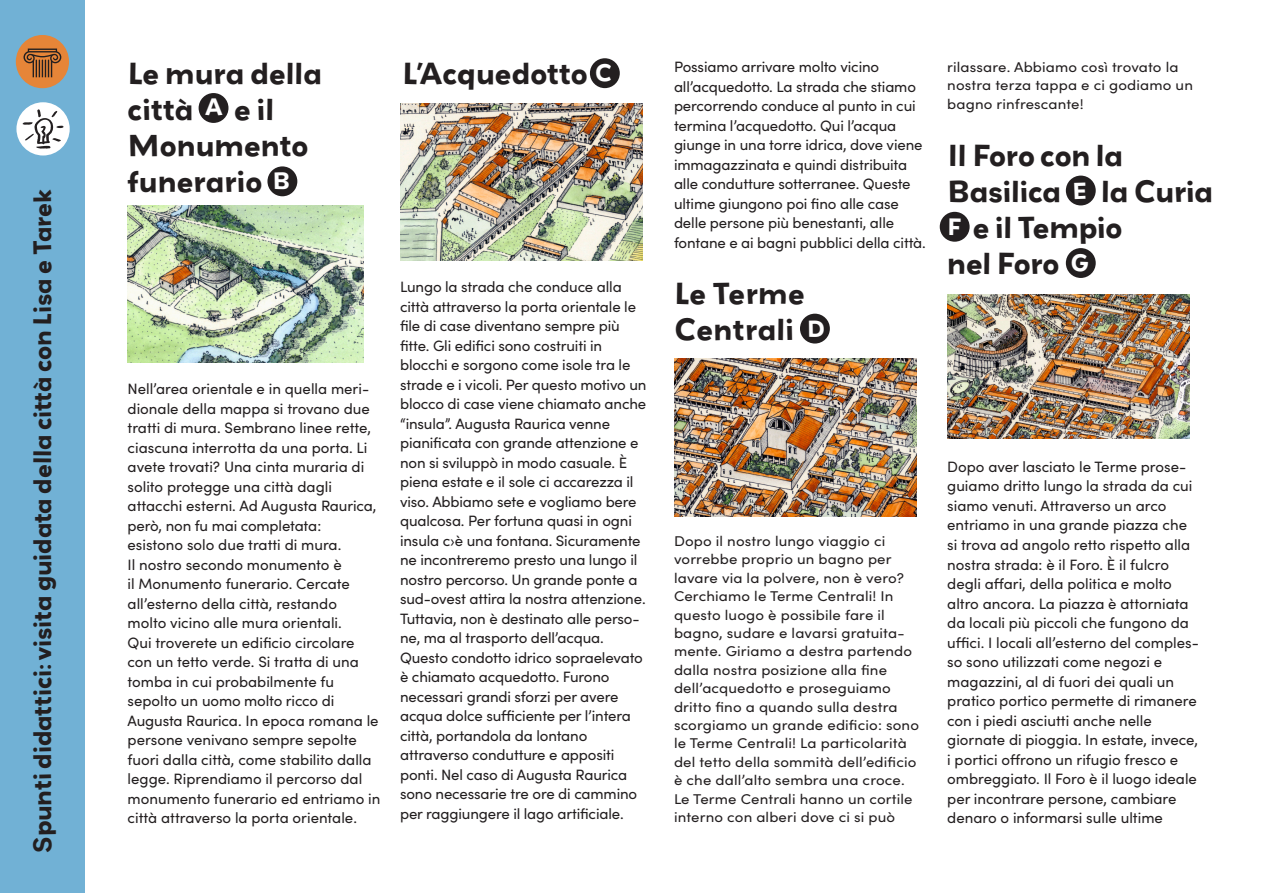
<style>
.page{position:relative;width:1263px;height:893px;background:#fff}
.page>*{position:absolute;margin:0;border:0;box-sizing:border-box;transform-origin:0 0}
._002_Lauftext{font:700 27px/36px "Grenadine MVB";color:#231f20}
._002_Lauftext-2{font:700 22.5px "Grenadine MVB";letter-spacing:-.01em;color:#231f20}
.t1{font:15px/19.5px "Sofia Pro";letter-spacing:-.01em;color:#231f20}
.t2{font:14.1px/18.5px "Sofia Pro";letter-spacing:.01em;color:#231f20;scale:1.06 1}
.s1{font-size:21px;color:#fff}
</style>
<div class="page">
<div style="left:199px;top:93px;width:29px;height:30px;background:#231f20;border-radius:50%"></div>
<div style="left:0;top:0;width:85px;height:893px;background:#71b1d5"></div>
<div style="left:16px;top:102px;width:54px;height:53px;background:#fff;border-radius:50%"></div>
<svg style="left:23px;top:109px;width:41px;height:40px"></svg>
<div style="left:16px;top:35px;width:53px;height:53px;background:#e68538;border-radius:50%"></div>
<svg style="left:24px;top:49px;width:37px;height:28px"></svg>
<img style="left:400px;top:103px;width:242px;height:157px">
<img style="left:674px;top:359px;width:242px;height:157px">
<img style="left:947px;top:294px;width:242px;height:144px">
<img style="left:128px;top:205px;width:236px;height:158px">
<div style="left:590px;top:58px;width:30px;height:30px;background:#231f20;border-radius:50%"></div>
<div style="left:1066px;top:248px;width:30px;height:30px;background:#231f20;border-radius:50%"></div>
<div style="left:800px;top:314px;width:30px;height:30px;background:#231f20;border-radius:50%"></div>
<div style="left:940px;top:212px;width:30px;height:30px;background:#231f20;border-radius:50%"></div>
<div style="left:1066px;top:176px;width:30px;height:29px;background:#231f20;border-radius:50%"></div>
<div style="left:267px;top:166px;width:30px;height:30px;background:#231f20;border-radius:50%"></div>
<p class="_002_Lauftext-2" style="left:26px;top:853px;width:665px;rotate:-90deg">Spunti didattici: visita guidata della città con Lisa e Tarek</p>
<p class="_002_Lauftext" style="left:128px;top:55px;width:196px">Le mura della città <sup>A</sup> e il<br>Monumento funerario <span class="s1">B</span></p>
<p class="_002_Lauftext" style="left:402px;top:55px;width:212px">L’Acquedotto <span class="s1">C</span></p>
<p class="t1" style="left:128px;top:379px;width:250px">Nell’area orientale e in quella meri&shy;dionale della mappa si trovano due tratti di mura. Sembrano linee rette, ciascuna interrotta da una porta. Li avete trovati? Una cinta muraria di solito protegge una città dagli attacchi esterni. Ad Augusta Raurica, però, non fu mai completata:</p>
<p class="t1" style="left:128px;top:535px;width:215px">esistono solo due tratti di mura.</p>
<p class="t1" style="left:128px;top:554px;width:216px">Il nostro secondo monumento è</p>
<p class="t1" style="left:128px;top:574px;width:224px">il Monumento funerario. Cercate all’esterno della città, restando</p>
<p class="t1" style="left:128px;top:613px;width:216px">molto vicino alle mura orientali.</p>
<p class="t1" style="left:128px;top:632px;width:254px">Qui troverete un edificio circolare con un tetto verde. Si tratta di una tomba in cui probabilmente fu sepolto un uomo molto ricco di Augusta Raurica. In epoca romana le persone venivano sempre sepolte fuori dalla città, come stabilito dalla legge. Riprendiamo il percorso dal monumento funerario ed entriamo in città attraverso la porta orientale.</p>
<p class="t1" style="left:400px;top:276px;width:248px">Lungo la strada che conduce alla città attraverso la porta orientale le file di case diventano sempre più fitte. Gli edifici sono costruiti in blocchi e sorgono come isole tra le strade e i vicoli. Per questo motivo un blocco di case viene chiamato anche “insula”. Augusta Raurica venne pianificata con grande attenzione e non si sviluppò in modo casuale. È piena estate e il sole ci accarezza il viso. Abbiamo sete e vogliamo bere qualcosa. Per fortuna quasi in ogni insula c›è una fontana. Sicuramente ne incontreremo presto una lungo il nostro percorso. Un grande ponte a sud-ovest attira la nostra attenzione.<br>Tuttavia, non è destinato alle perso&shy;ne, ma al trasporto dell’acqua.<br>Questo condotto idrico sopraelevato è chiamato acquedotto. Furono necessari grandi sforzi per avere acqua dolce sufficiente per l’intera città, portandola da lontano</p>
<p class="t1" style="left:400px;top:744px;width:239px">attraverso condutture e appositi ponti. Nel caso di Augusta Raurica sono necessarie tre ore di cammino per raggiungere il lago artificiale.</p>
<p class="t1" style="left:674px;top:57px;width:253px">Possiamo arrivare molto vicino all’acquedotto. La strada che stiamo percorrendo conduce al punto in cui termina l’acquedotto. Qui l’acqua giunge in una torre idrica, dove viene immagazzinata e quindi distribuita alle condutture sotterranee. Queste ultime giungono poi fino alle case delle persone più benestanti, alle fontane e ai bagni pubblici della città.</p>
<p class="t2" style="left:947px;top:57px;width:233px">rilassare. Abbiamo così trovato la nostra terza tappa e ci godiamo un bagno rinfrescante!</p>
<p class="_002_Lauftext" style="left:947px;top:137px;width:268px">Il Foro con la<br>Basilica <span class="s1">E</span> la Curia<br><span class="s1">F</span> e il Tempio</p>
<p class="_002_Lauftext" style="left:947px;top:245px;width:144px">nel Foro <span class="s1">G</span></p>
<p class="_002_Lauftext" style="left:674px;top:274px;width:153px">Le Terme<br>Centrali <span class="s1">D</span></p>
<p class="t2" style="left:674px;top:531px;width:233px">Dopo il nostro lungo viaggio ci vorrebbe proprio un bagno per lavare via la polvere, non è vero?<br>Cerchiamo le Terme Centrali! In questo luogo è possibile fare il bagno, sudare e lavarsi gratuita&shy;mente. Giriamo a destra partendo dalla nostra posizione alla fine dell’acquedotto e proseguiamo dritto fino a quando sulla destra scorgiamo un grande edificio: sono le Terme Centrali! La particolarità del tetto della sommità dell’edificio è che dall’alto sembra una croce.</p>
<p class="t2" style="left:674px;top:789px;width:227px">Le Terme Centrali hanno un cortile interno con alberi dove ci si può</p>
<p class="t1" style="left:947px;top:456px;width:253px">Dopo aver lasciato le Terme prose&shy;guiamo dritto lungo la strada da cui siamo venuti. Attraverso un arco entriamo in una grande piazza che si trova ad angolo retto rispetto alla nostra strada: è il Foro. È il fulcro degli affari, della politica e molto altro ancora. La piazza è attorniata da locali più piccoli che fungono da uffici. I locali all’esterno del comples&shy;so sono utilizzati come negozi e magazzini, al di fuori dei quali un pratico portico permette di rimanere con i piedi asciutti anche nelle giornate di pioggia. In estate, invece, i portici offrono un rifugio fresco e ombreggiato. Il Foro è il luogo ideale per incontrare persone, cambiare denaro o informarsi sulle ultime</p>
</div>
